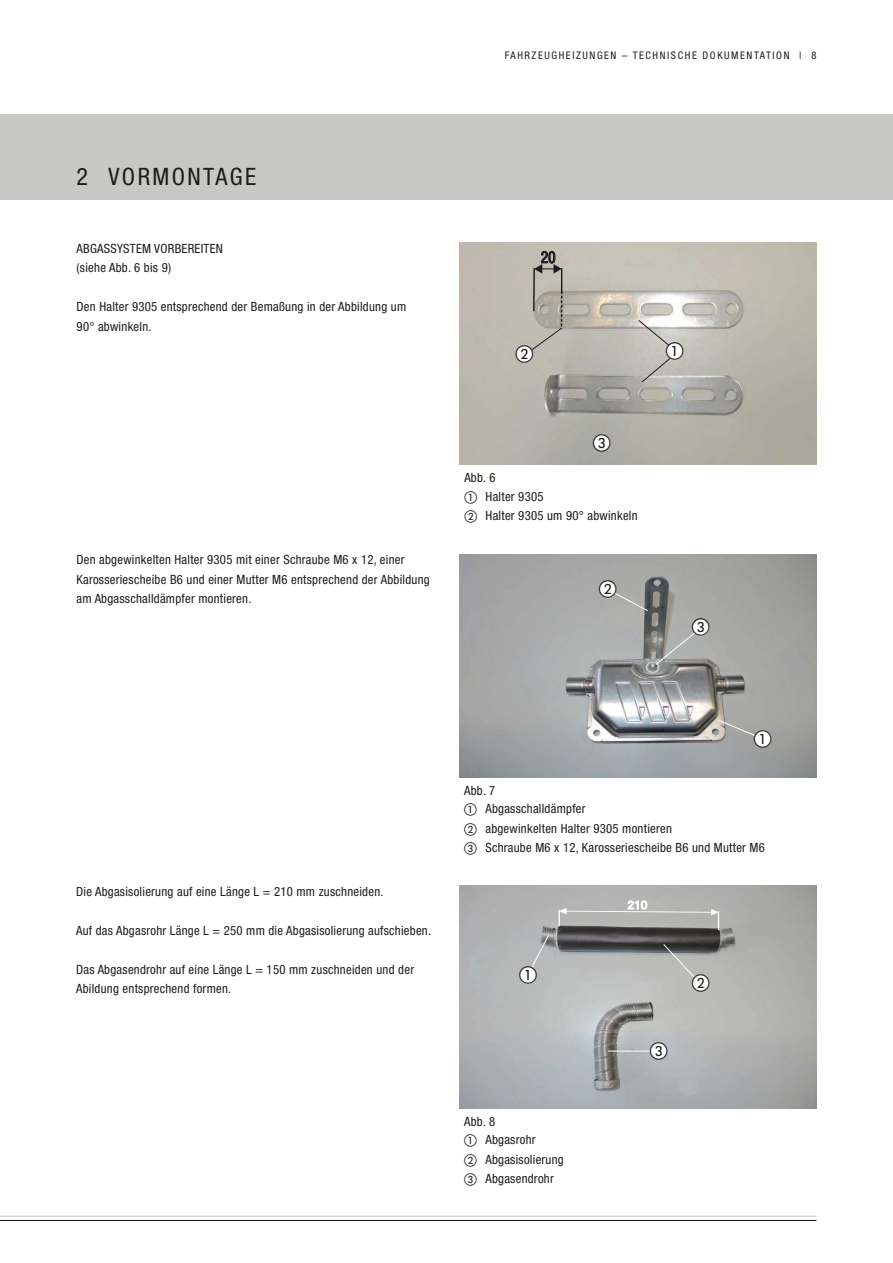
<style>
.page{position:relative;width:893px;height:1263px;background:#fff}
.page>*{position:absolute;margin:0;border:0;box-sizing:border-box;transform-origin:0 0}
.Überschrift_für_IVZ{font:condensed 24px "Helvetica Neue LT";letter-spacing:.1em;color:#1d1d1b}
.t1{font:18px "European Pi One";color:#1d1d1b}
.t2{font:condensed 16.35px "Helvetica Neue LTW1 G";color:#1d1d1b;scale:.94 1}
.t3{font:condensed 12.75px/19.5px "Helvetica Neue LT";letter-spacing:.02em;color:#1d1d1b}
.t4{font:condensed 11.4px "Helvetica Neue LTW1 G";color:#fff;scale:1.21 1}
.t5{font:condensed 10.5px "Helvetica Neue LT";letter-spacing:.15em;color:#1d1d1b}
.s1{font-family:"European Pi One";font-stretch:normal}
</style>
<div class="page">
<div style="left:0;top:115px;width:893px;height:85px;background:#c7c7c6"></div>
<hr style="left:0;top:1216px;width:816px;height:1px;background:#c7c7c6">
<hr style="left:0;top:1220px;width:816px;height:1px;background:#1d1d1b">
<img style="left:459px;top:242px;width:357px;height:223px">
<div style="left:593px;top:434px;width:17px;height:17px;background:#fff;border-radius:50%"></div>
<svg style="left:638px;top:319px;width:38px;height:64px;background:#c5c3be"></svg>
<div style="left:666px;top:343px;width:17px;height:17px;background:#fff;border-radius:50%"></div>
<svg style="left:525px;top:264px;width:37px;height:91px;background:#afaba0"></svg>
<div style="left:516px;top:346px;width:17px;height:17px;background:#fff;border-radius:50%"></div>
<img style="left:459px;top:555px;width:357px;height:222px">
<svg style="left:718px;top:719px;width:46px;height:21px"></svg>
<svg style="left:607px;top:588px;width:42px;height:24px"></svg>
<svg style="left:655px;top:627px;width:47px;height:38px;background:#a0a19f"></svg>
<div style="left:754px;top:730px;width:17px;height:17px;background:#fff;border-radius:50%"></div>
<div style="left:599px;top:581px;width:17px;height:17px;background:#fff;border-radius:50%"></div>
<div style="left:692px;top:619px;width:17px;height:17px;background:#fff;border-radius:50%"></div>
<img style="left:459px;top:885px;width:357px;height:223px">
<svg style="left:559px;top:908px;width:160px;height:22px;background:#a9a9a6"></svg>
<svg style="left:526px;top:934px;width:24px;height:44px"></svg>
<svg style="left:663px;top:943px;width:39px;height:42px;background:#9b9d9a"></svg>
<hr style="left:608px;top:1051px;width:51px;height:1px;background:#fff">
<div style="left:519px;top:967px;width:17px;height:17px;background:#fff;border-radius:50%"></div>
<div style="left:692px;top:974px;width:17px;height:17px;background:#fff;border-radius:50%"></div>
<div style="left:650px;top:1042px;width:17px;height:17px;background:#fff;border-radius:50%"></div>
<p class="t5" style="left:505px;top:50px;width:313px">FAHRZEUGHEIZUNGEN – TECHNISCHE DOKUMENTATION | 8</p>
<p class="Überschrift_für_IVZ" style="left:77px;top:162px;width:181px">2 VORMONTAGE</p>
<p class="t3" style="left:77px;top:238px;width:148px">ABGASSYSTEM VORBEREITEN</p>
<p class="t3" style="left:77px;top:258px;width:96px">(siehe Abb. 6 bis 9)</p>
<p class="t3" style="left:77px;top:297px;width:331px">Den Halter 9305 entsprechend der Bemaßung in der Abbildung um</p>
<p class="t3" style="left:77px;top:316px;width:76px">90° abwinkeln.</p>
<p class="t3" style="left:76px;top:550px;width:330px">Den abgewinkelten Halter 9305 mit einer Schraube M6 x 12, einer</p>
<p class="t3" style="left:76px;top:570px;width:355px">Karosseriescheibe B6 und einer Mutter M6 entsprechend der Abbildung am Abgasschalldämpfer montieren.</p>
<p class="t2" style="left:541px;top:247px;width:17px">20</p>
<p class="t1" style="left:515px;top:344px;width:19px">B</p>
<p class="t1" style="left:666px;top:341px;width:19px">A</p>
<p class="t1" style="left:593px;top:433px;width:19px">C</p>
<p class="t3" style="left:464px;top:468px;width:33px">Abb. 6</p>
<p class="t3" style="left:464px;top:486px;width:81px"><span class="s1">A</span> Halter 9305</p>
<p class="t3" style="left:464px;top:506px;width:175px"><span class="s1">B</span> Halter 9305 um 90° abwinkeln</p>
<p class="t1" style="left:599px;top:580px;width:19px">B</p>
<p class="t1" style="left:692px;top:618px;width:19px">C</p>
<p class="t1" style="left:754px;top:729px;width:19px">A</p>
<p class="t3" style="left:464px;top:780px;width:33px">Abb. 7</p>
<p class="t3" style="left:464px;top:799px;width:123px"><span class="s1">A</span> Abgasschalldämpfer</p>
<p class="t3" style="left:464px;top:819px;width:209px"><span class="s1">B</span> abgewinkelten Halter 9305 montieren</p>
<p class="t3" style="left:464px;top:838px;width:302px"><span class="s1">C</span> Schraube M6 x 12, Karosseriescheibe B6 und Mutter M6</p>
<p class="t3" style="left:76px;top:881px;width:309px">Die Abgasisolierung auf eine Länge L = 210 mm zuschneiden.</p>
<p class="t3" style="left:76px;top:920px;width:357px">Auf das Abgasrohr Länge L = 250 mm die Abgasisolierung aufschieben.</p>
<p class="t3" style="left:76px;top:959px;width:339px">Das Abgasendrohr auf eine Länge L = 150 mm zuschneiden und der<br>Abildung entsprechend formen.</p>
<p class="t1" style="left:519px;top:966px;width:19px">A</p>
<p class="t1" style="left:692px;top:973px;width:19px">B</p>
<p class="t4" style="left:627px;top:898px;width:18px">210</p>
<p class="t3" style="left:464px;top:1111px;width:33px">Abb. 8</p>
<p class="t3" style="left:464px;top:1130px;width:73px"><span class="s1">A</span> Abgasrohr</p>
<p class="t3" style="left:464px;top:1149px;width:101px"><span class="s1">B</span> Abgasisolierung</p>
<p class="t3" style="left:464px;top:1169px;width:91px"><span class="s1">C</span> Abgasendrohr</p>
<p class="t1" style="left:650px;top:1041px;width:19px">C</p>
</div>
